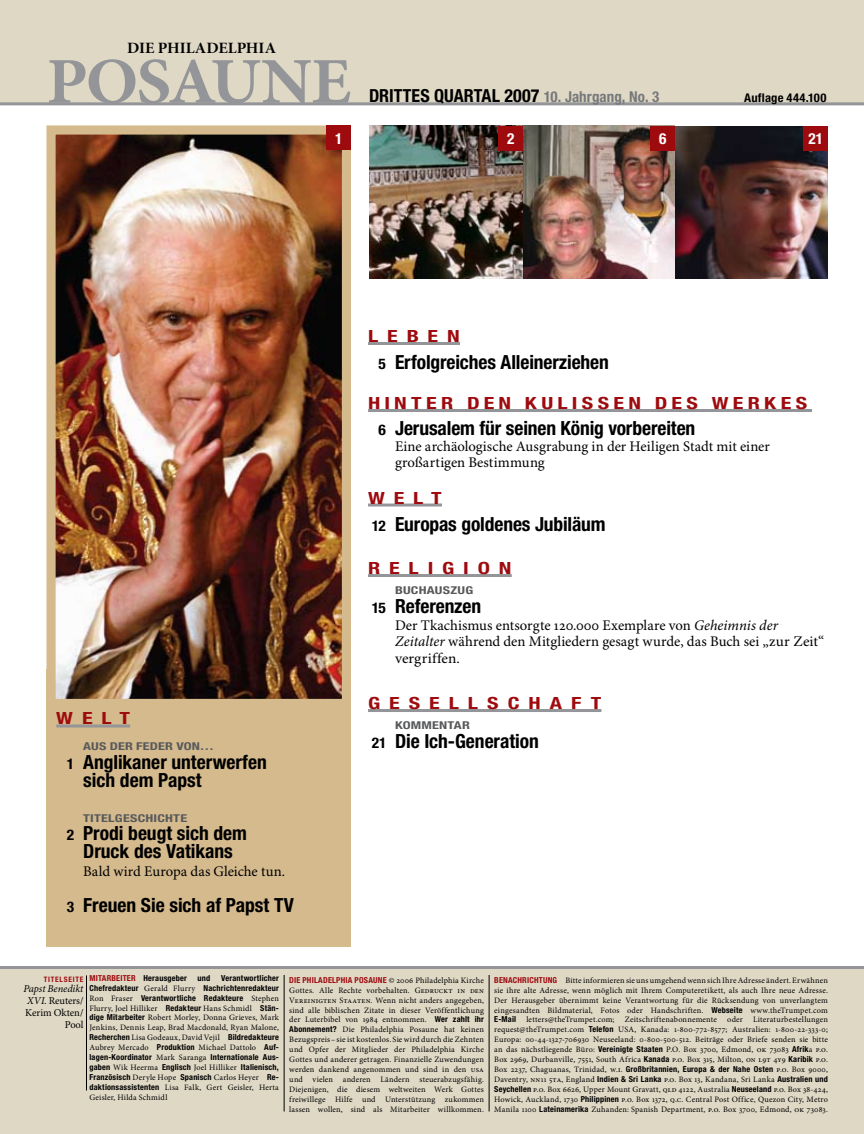
<style>
.page{position:relative;width:864px;height:1134px;background:#fff}
.page>*{position:absolute;margin:0;border:0;box-sizing:border-box;transform-origin:0 0}
.t1{font:700 65.25px "Minion Pro";color:#939598;scale:1.05 1}
.t2{font:700 condensed 19.5px/18px "Helvetica Neue LT Std";letter-spacing:-.005em;color:#000}
.t3{font:700 condensed 18px "Helvetica Neue LT Std";letter-spacing:.005em;color:#000}
.t4{font:700 condensed 16.8px "Helvetica Neue LT Std";letter-spacing:.205em;color:#9e0b0f;scale:1.31 1}
.t5{font:700 condensed 16.8px "Helvetica Neue LT Std";letter-spacing:.415em;color:#9e0b0f;scale:1.31 1}
.t6{font:15.75px "Minion Pro Bold Subh";letter-spacing:.005em;color:#000;scale:1.05 1}
.t7{font:700 condensed 15.3px "Helvetica Neue LT Std";color:#fff}
.t8{font:14.7px/16.5px "Minion Pro";color:#000}
.t9{font:700 condensed 12px "Helvetica Neue LT Std";letter-spacing:.025em;color:#000;scale:1.05 1}
.t10{font:700 condensed 10.8px "Helvetica Neue LT Std";letter-spacing:.015em;color:#58595b;scale:1.31 1}
.t11{font:10.5px/12px "Minion Pro";letter-spacing:-.015em;color:#000;text-align:right}
.t12{font:8.25px/9.9px "Minion Pro";letter-spacing:.02em;color:#000;text-align:justify}
.t13{font:700 condensed 8.25px/9.9px "Helvetica Neue LT Std";letter-spacing:.02em;color:#000;text-align:justify}
.t14{font:700 condensed 8.25px "Helvetica Neue LT Std";letter-spacing:.025em;color:#9e0b0f}
.t15{font:700 condensed 7.5px "Helvetica Neue LT Std";letter-spacing:.1em;color:#9e0b0f}
.s1{font-size:15px;color:#77787b}
.s2{font-size:14.7px}
.s3{font-style:italic}
.s4{font-family:"Minion Pro";font-weight:400;font-stretch:normal}
.s5{font-family:"Helvetica Neue LT Std";font-weight:700;font-stretch:condensed}
.s6{color:#000}
.s7{font-family:"Helvetica Neue LT Std";font-weight:700;font-stretch:condensed;color:#9e0b0f}
</style>
<div class="page">
<div style="left:46px;top:669px;width:305px;height:278px;background:#d4ba8d"></div>
<img style="left:675px;top:126px;width:153px;height:153px">
<img style="left:523px;top:126px;width:152px;height:153px">
<img style="left:370px;top:126px;width:153px;height:153px">
<img style="left:57px;top:135px;width:284px;height:563px">
<div style="left:47px;top:125px;width:304px;height:583px;border:9px solid #d4ba8d"></div>
<div style="left:0;top:967px;width:864px;height:167px;background:#dfd8c5"></div>
<hr style="left:86px;top:975px;width:1px;height:116px;background:#000">
<hr style="left:284px;top:975px;width:1px;height:137px;background:#000">
<hr style="left:489px;top:975px;width:1px;height:137px;background:#000">
<hr style="left:0;top:966px;width:864px;height:3px;background:#939598">
<div style="left:0;top:0;width:864px;height:105px;background:#dfd8c5"></div>
<hr style="left:0;top:102px;width:864px;height:3px;background:#939598">
<div style="left:651px;top:126px;width:24px;height:24px;background:#9e0b0f"></div>
<div style="left:804px;top:126px;width:24px;height:24px;background:#9e0b0f"></div>
<div style="left:499px;top:126px;width:24px;height:24px;background:#9e0b0f"></div>
<hr style="left:368px;top:342px;width:92px;height:3px;background:#939598">
<hr style="left:368px;top:409px;width:444px;height:3px;background:#939598">
<hr style="left:368px;top:504px;width:74px;height:3px;background:#939598">
<hr style="left:368px;top:574px;width:144px;height:3px;background:#939598">
<hr style="left:368px;top:709px;width:233px;height:3px;background:#939598">
<hr style="left:56px;top:724px;width:74px;height:3px;background:#939598">
<div style="left:327px;top:125px;width:24px;height:25px;background:#9e0b0f"></div>
<h3 class="t6" style="left:127px;top:38px;width:143px">DIE PHILADELPHIA</h3>
<h1 class="t1" style="left:46px;top:36px;width:292px">POSAUNE</h1>
<h3 class="t7" style="left:335px;top:129px;width:9px">1</h3>
<h3 class="t3" style="left:369px;top:85px;width:292px">drittes quartal 2007 <span class="s1">10. Jahrgang, No. 3</span></h3>
<h3 class="t9" style="left:744px;top:91px;width:80px">Auflage 444.100</h3>
<h3 class="t7" style="left:507px;top:129px;width:9px">2</h3>
<h3 class="t7" style="left:659px;top:129px;width:9px">6</h3>
<h3 class="t7" style="left:809px;top:129px;width:16px">21</h3>
<h3 class="t4" style="left:56px;top:708px;width:15px">we</h3>
<h3 class="t4" style="left:102px;top:708px;width:23px">l t</h3>
<h3 class="t10" style="left:83px;top:740px;width:101px">aus der feder von…</h3>
<h2 class="t2" style="left:83px;top:753px;width:185px;text-indent:-16px"><span class="s2">1</span> Anglikaner unterwerfen sich dem Papst</h2>
<h3 class="t10" style="left:83px;top:812px;width:80px">titelgeschichte</h3>
<h2 class="t2" style="left:67px;top:824px;width:182px;text-align:center"><span class="s2">2</span> Prodi beugt sich dem<br>Druck des Vatikans</h2>
<h3 class="t8" style="left:83px;top:864px;width:204px">Bald wird Europa das Gleiche tun.</h3>
<h2 class="t2" style="left:67px;top:896px;width:229px"><span class="s2">3</span> Freuen Sie sich af Papst TV</h2>
<h3 class="t4" style="left:368px;top:326px;width:29px">l ebe</h3>
<h3 class="t4" style="left:447px;top:326px;width:11px">n</h3>
<h2 class="t2" style="left:379px;top:352px;width:232px"><span class="s2">5</span> Erfolgreiches Alleinerziehen</h2>
<h3 class="t4" style="left:368px;top:393px;width:56px">hinter</h3>
<h3 class="t4" style="left:467px;top:393px;width:200px">den kulissen des wer</h3>
<h3 class="t4" style="left:764px;top:393px;width:34px">kes</h3>
<h2 class="t2" style="left:379px;top:418px;width:318px"><span class="s2">6</span> Jerusalem für seinen König vorbereiten</h2>
<h3 class="t8" style="left:395px;top:439px;width:376px">Eine archäologische Ausgrabung in der Heiligen Stadt mit einer großartigen Bestimmung</h3>
<h3 class="t4" style="left:368px;top:487px;width:15px">we</h3>
<h3 class="t4" style="left:413px;top:487px;width:23px">l t</h3>
<h2 class="t2" style="left:372px;top:514px;width:235px"><span class="s2">12</span> Europas goldenes Jubiläum</h2>
<h3 class="t4" style="left:368px;top:558px;width:13px">re</h3>
<h3 class="t4" style="left:409px;top:558px;width:26px">l igi</h3>
<h3 class="t4" style="left:478px;top:558px;width:27px">o n</h3>
<h3 class="t10" style="left:395px;top:583px;width:60px">buchauszug</h3>
<h2 class="t2" style="left:372px;top:597px;width:111px"><span class="s2">15</span> Referenzen</h2>
<h3 class="t8" style="left:395px;top:617px;width:431px">Der Tkachismus entsorgte 120.000 Exemplare von <span class="s3">Geheimnis der<br>Zeitalter</span> während den Mitgliedern gesagt wurde, das Buch sei „zur Zeit“ vergriffen.</h3>
<h3 class="t4" style="left:368px;top:693px;width:13px">ge</h3>
<h3 class="t5" style="left:409px;top:693px;width:148px">sellschaft</h3>
<h3 class="t10" style="left:395px;top:718px;width:56px">kommentar</h3>
<h2 class="t2" style="left:372px;top:732px;width:169px"><span class="s2">21</span> Die Ich-Generation</h2>
<p class="t13" style="left:90px;top:973px;width:191px;text-indent:132px">Verantwortlicher Chefredakteur <span class="s4">Gerald Flurry</span> Nachrichtenredakteur <span class="s4">Ron Fraser</span> Verantwortliche Redakteure <span class="s4">Stephen</span></p>
<p class="t12" style="left:89px;top:1003px;width:191px">Flurry, Joel Hilliker <span class="s5">Redakteur</span> Hans Schmidl <span class="s5">Stän&shy;dige Mitarbeiter</span> Robert Morley, Donna Grieves, Mark Jenkins, Dennis Leap, Brad Macdonald, Ryan Malone,</p>
<p class="t13" style="left:89px;top:1032px;width:191px">Recherchen <span class="s4">Lisa Godeaux, David Vejil</span> Bildredakteure</p>
<p class="t12" style="left:89px;top:1043px;width:191px">Aubrey Mercado <span class="s5">Produktion</span> Michael Dattolo <span class="s5">Auf-</span></p>
<p class="t13" style="left:89px;top:1052px;width:191px">lagen-Koordinator <span class="s4">Mark Saranga</span> Internationale Aus&shy;gaben <span class="s4">Wik Heerma</span> Englisch <span class="s4">Joel Hilliker</span> Italienisch, Französisch <span class="s4">Deryle Hope</span> Spanisch <span class="s4">Carlos Heyer</span> Re-</p>
<p class="t12" style="left:89px;top:1083px;width:191px"><span class="s5">daktionsassistenten</span> Lisa Falk, Gert Geisler, Herta<br>Geisler, Hilda Schmidl</p>
<p class="t14" style="left:90px;top:973px;width:99px">MITARBEITER <span class="s6">Herausgeber</span></p>
<p class="t13" style="left:198px;top:973px;width:14px">und</p>
<p class="t15" style="left:44px;top:975px;width:41px">TITELSEITE</p>
<p class="t12" style="left:289px;top:976px;width:196px"><span class="s7">DIE PHILADELPHIA POSAUNE</span> © 2006 Philadelphia Kirche Gottes. Alle Rechte vorbehalten. Gedruckt in den Vereinigten Staaten. Wenn nicht anders angegeben, sind alle biblischen Zitate in dieser Veröffentlichung der Luterbibel von 1984 entnommen. <span class="s5">Wer zahlt ihr Abonnement?</span> Die Philadelphia Posaune hat keinen Bezugspreis–sie ist kostenlos. Sie wird durch die Zehnten und Opfer der Mitglieder der Philadelphia Kirche Gottes und anderer getragen. Finanzielle Zuwendungen werden dankend angenommen und sind in den usa und vielen anderen Ländern steuerabzugsfähig.<br>Diejenigen, die diesem weltweiten Werk Gottes freiwillege Hilfe und Unterstützung zukommen lassen wollen, sind als Mitarbeiter willkommen.</p>
<p class="t12" style="left:494px;top:976px;width:335px"><span class="s7">BENACHRICHTUNG</span> Bitte informieren sie uns umgehend wenn sich Ihre Adresse ändert. Erwähnen sie ihre alte Adresse, wenn möglich mit Ihrem Computeretikett, als auch Ihre neue Adresse.<br>Der Herausgeber übernimmt keine Verantwortung für die Rücksendung von unverlangtem eingesandten Bildmaterial, Fotos oder Handschriften. <span class="s5">Webseite</span> www.theTrumpet.com</p>
<p class="t11" style="left:23px;top:983px;width:62px"><span class="s3">Papst Benedikt<br>XVI.</span> Reuters/<br>Kerim Okten/<br>Pool</p>
<p class="t13" style="left:494px;top:1014px;width:23px">E-Mail</p>
<p class="t12" style="left:526px;top:1015px;width:90px">letters@theTrumpet.com;</p>
<p class="t12" style="left:625px;top:1015px;width:94px">Zeitschriftenabonnemente</p>
<p class="t12" style="left:727px;top:1015px;width:17px">oder</p>
<p class="t12" style="left:494px;top:1015px;width:335px;text-indent:259px">Literaturbestellungen request@theTrumpet.com <span class="s5">Telefon</span> USA, Kanada: 1-800-772-8577; Australien: 1-800-22-333-0; Europa: 00-44-1327-706930 Neuseeland: 0-800-500-512. Beiträge oder Briefe senden sie bitte an das nächstliegende Büro: <span class="s5">Vereinigte Staaten</span> P.O. Box 3700, Edmond, ok 73083 <span class="s5">Afrik</span>a p.o.<br>Box 2969, Durbanville, 7551, South Africa <span class="s5">Kanada</span> p.o. Box 315, Milton, on l9t 4y9 <span class="s5">Karibik</span> p.o.<br>Box 2237, Chaguanas, Trinidad, w.i. <span class="s5">Großbritannien, Europa &amp; der Nahe Osten</span> p.o. Box 9000, Daventry, nn11 5ta, England <span class="s5">Indien &amp; Sri Lanka</span> p.o. Box 13, Kandana, Sri Lanka <span class="s5">Australien und Seychellen</span> p.o. Box 6626, Upper Mount Gravatt, qld 4122, Australia <span class="s5">Neuseeland</span> p.o. Box 38-424, Howick, Auckland, 1730 <span class="s5">Philippinen</span> p.o. Box 1372, q.c. Central Post Office, Quezon City, Metro Manila 1100 <span class="s5">Lateinamerika</span> Zuhanden: Spanish Department, p.o. Box 3700, Edmond, ok 73083.</p>
</div>
